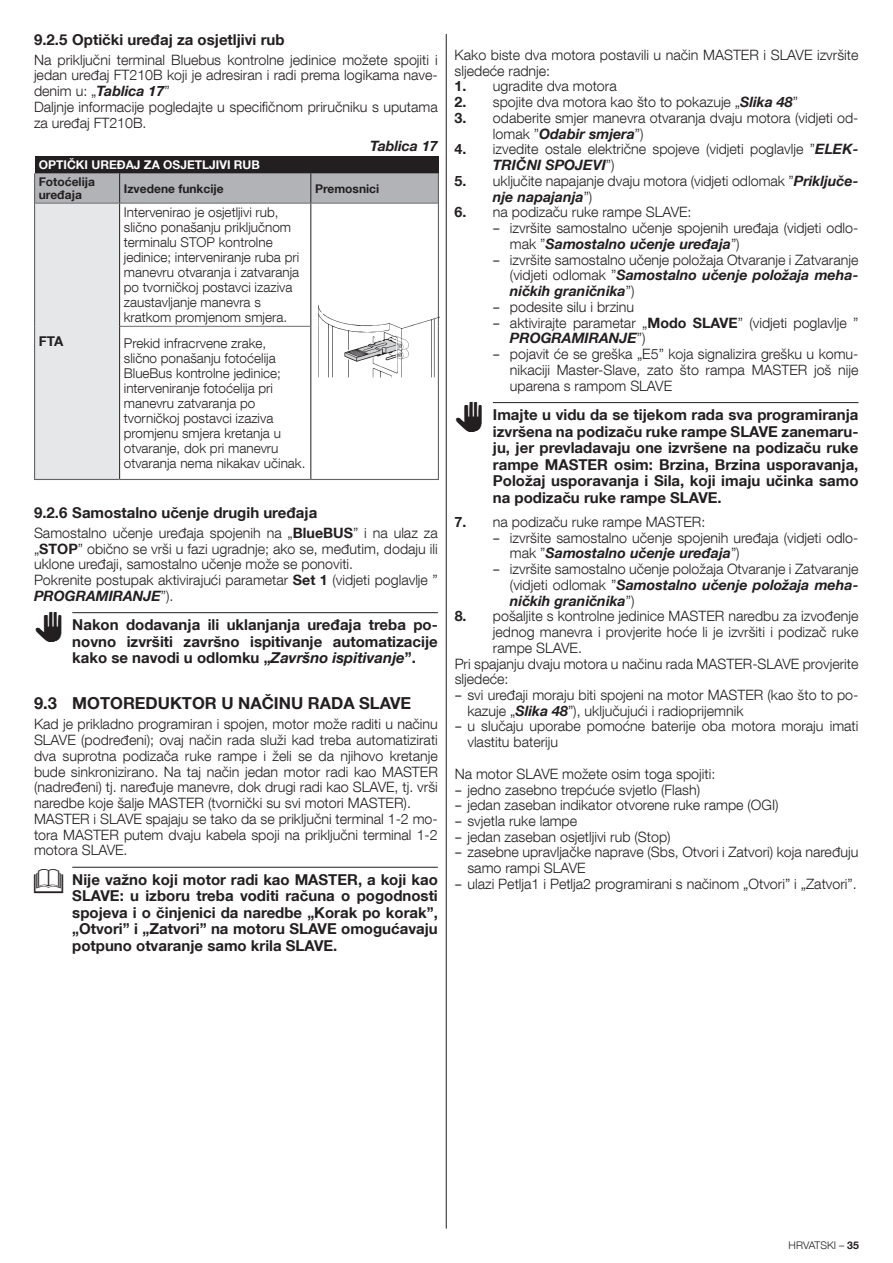
<style>
.page{position:relative;width:893px;height:1263px;background:#fff}
.page>*{position:absolute;margin:0;border:0;box-sizing:border-box;transform-origin:0 0}
.t1{font:700 16.5px "Helvetica Neue LT Com";color:#231f20}
.t2{font:700 15px/16.5px "Helvetica Neue LT Com";color:#231f20;text-align:justify}
.t3{font:300 14.25px/15.8px "Helvetica Neue LT Com";color:#231f20}
.t4{font:italic 700 14.25px "Helvetica Neue LT Com";color:#231f20}
.t5{font:300 13.5px/15px "Helvetica Neue LT Com";color:#231f20}
.t6{font:700 13.5px "Helvetica Neue LT Com";color:#231f20}
.t7{font:700 12px/12.8px "Helvetica Neue LT Com";color:#231f20}
.t8{font:700 12px "Helvetica Neue LT Com";color:#fff}
.t9{font:300 10.5px "Helvetica Neue LT Com";color:#231f20}
.s1{font-weight:700;font-style:italic}
.s2{font-weight:700}
.s3{font-family:"NICE Simboli";font-weight:400;font-size:28.5px}
.s4{font-style:italic}
.s5{font-family:"Open Sans";font-weight:400}
</style>
<div class="page">
<hr style="left:72px;top:612px;width:366px;height:1px;background:#231f20">
<hr style="left:72px;top:867px;width:366px;height:1px;background:#231f20">
<div style="left:35px;top:156px;width:403px;height:17px;background:#231f20"></div>
<svg style="left:35px;top:173px;width:403px;height:30px;background:#afb0b4"></svg>
<div style="left:35px;top:203px;width:85px;height:276px;background:#e6e7e9"></div>
<hr style="left:34px;top:173px;width:1px;height:30px;background:#636366">
<hr style="left:438px;top:173px;width:1px;height:30px;background:#636366">
<hr style="left:34px;top:203px;width:1px;height:123px;background:#636366">
<hr style="left:438px;top:203px;width:1px;height:123px;background:#636366">
<hr style="left:34px;top:326px;width:1px;height:153px;background:#636366">
<hr style="left:438px;top:326px;width:1px;height:153px;background:#636366">
<hr style="left:34px;top:479px;width:86px;height:1px;background:#636366">
<hr style="left:120px;top:479px;width:191px;height:1px;background:#636366">
<hr style="left:311px;top:479px;width:128px;height:1px;background:#636366">
<hr style="left:119px;top:173px;width:1px;height:30px;background:#231f20">
<hr style="left:311px;top:173px;width:1px;height:30px;background:#231f20">
<hr style="left:119px;top:203px;width:1px;height:123px;background:#231f20">
<hr style="left:311px;top:203px;width:1px;height:123px;background:#231f20">
<hr style="left:119px;top:326px;width:1px;height:153px;background:#231f20">
<hr style="left:311px;top:326px;width:1px;height:153px;background:#231f20">
<hr style="left:35px;top:203px;width:85px;height:1px;background:#6c6d70">
<hr style="left:120px;top:203px;width:191px;height:1px;background:#6c6d70">
<hr style="left:311px;top:203px;width:127px;height:1px;background:#6c6d70">
<hr style="left:120px;top:326px;width:191px;height:1px;background:#6c6d70">
<svg style="left:318px;top:305px;width:122px;height:74px"></svg>
<hr style="left:446px;top:34px;width:1px;height:1194px;background:#231f20">
<hr style="left:493px;top:402px;width:365px;height:1px;background:#231f20">
<p class="t2" style="left:34px;top:31px;width:252px">9.2.5 Optički uređaj za osjetljivi rub</p>
<p class="t3" style="left:34px;top:51px;width:405px">Na priključni terminal Bluebus kontrolne jedinice možete spojiti i jedan uređaj FT210B koji je adresiran i radi prema logikama nave&shy;denim u: „<span class="s1">Tablica 17</span>”<br>Daljnje informacije pogledajte u specifičnom priručniku s uputama za uređaj FT210B.</p>
<p class="t4" style="left:370px;top:137px;width:69px">Tablica 17</p>
<p class="t8" style="left:39px;top:157px;width:223px">OPTIČKI UREĐAJ ZA OSJETLJIVI RUB</p>
<p class="t7" style="left:39px;top:175px;width:58px">Fotoćelija uređaja</p>
<p class="t7" style="left:124px;top:182px;width:101px">Izvedene funkcije</p>
<p class="t7" style="left:315px;top:182px;width:66px">Premosnici</p>
<p class="t5" style="left:124px;top:204px;width:177px">Intervenirao je osjetljivi rub, slično ponašanju priključnom terminalu STOP kontrolne jedinice; interveniranje ruba pri manevru otvaranja i zatvaranja po tvorničkoj postavci izaziva zaustavljanje manevra s kratkom promjenom smjera.</p>
<p class="t5" style="left:124px;top:335px;width:183px">Prekid infracrvene zrake,<br>slično ponašanju fotoćelija<br>BlueBus kontrolne jedinice; interveniranje fotoćelija pri manevru zatvaranja po tvorničkoj postavci izaziva promjenu smjera kretanja u otvaranje, dok pri manevru otvaranja nema nikakav učinak.</p>
<p class="t2" style="left:34px;top:504px;width:285px">9.2.6 Samostalno učenje drugih uređaja</p>
<p class="t3" style="left:34px;top:524px;width:405px">Samostalno učenje uređaja spojenih na „<span class="s2">BlueBUS</span>” i na ulaz za „<span class="s2">STOP</span>” obično se vrši u fazi ugradnje; ako se, međutim, dodaju ili uklone uređaji, samostalno učenje može se ponoviti.<br>Pokrenite postupak aktivirajući parametar <span class="s2">Set 1</span> (vidjeti poglavlje ” <span class="s1">PROGRAMIRANJE</span>”).</p>
<p class="t2" style="left:72px;top:616px;width:367px;text-indent:-38px"><span class="s3">m</span> Nakon dodavanja ili uklanjanja uređaja treba po&shy;novno izvršiti završno ispitivanje automatizacije kako se navodi u odlomku „<span class="s4">Završno ispitivanje</span>”.</p>
<p class="t1" style="left:34px;top:693px;width:379px">9.3 MOTOREDUKTOR U NAČINU RADA SLAVE</p>
<p class="t3" style="left:34px;top:716px;width:405px">Kad je prikladno programiran i spojen, motor može raditi u načinu SLAVE (podređeni); ovaj način rada služi kad treba automatizirati dva suprotna podizača ruke rampe i želi se da njihovo kretanje bude sinkronizirano. Na taj način jedan motor radi kao MASTER (nadređeni) tj. naređuje manevre, dok drugi radi kao SLAVE, tj. vrši naredbe koje šalje MASTER (tvornički su svi motori MASTER).<br>MASTER i SLAVE spajaju se tako da se priključni terminal 1-2 mo&shy;tora MASTER putem dvaju kabela spoji na priključni terminal 1-2 motora SLAVE.</p>
<p class="t2" style="left:72px;top:870px;width:367px;text-indent:-38px"><span class="s3">l</span> Nije važno koji motor radi kao MASTER, a koji kao SLAVE: u izboru treba voditi računa o pogodnosti spojeva i o činjenici da naredbe „Korak po korak”, „Otvori” i „Zatvori” na motoru SLAVE omogućavaju potpuno otvaranje samo krila SLAVE.</p>
<p class="t6" style="left:39px;top:333px;width:26px">FTA</p>
<p class="t3" style="left:455px;top:47px;width:405px">Kako biste dva motora postavili u način MASTER i SLAVE izvršite sljedeće radnje:</p>
<p class="t3" style="left:455px;top:78px;width:164px"><span class="s2">1.</span> ugradite dva motora</p>
<p class="t3" style="left:455px;top:94px;width:345px"><span class="s2">2.</span> spojite dva motora kao što to pokazuje „<span class="s1">Slika 48</span>”</p>
<p class="t3" style="left:493px;top:110px;width:367px;text-indent:-38px"><span class="s2">3.</span> odaberite smjer manevra otvaranja dvaju motora (vidjeti od&shy;lomak ”<span class="s1">Odabir smjera</span>”)</p>
<p class="t3" style="left:493px;top:141px;width:367px;text-indent:-38px"><span class="s2">4.</span> izvedite ostale električne spojeve (vidjeti poglavlje ”<span class="s1">ELEK-<br>TRIČNI SPOJEVI</span>”)</p>
<p class="t3" style="left:493px;top:173px;width:367px;text-indent:-38px"><span class="s2">5.</span> uključite napajanje dvaju motora (vidjeti odlomak ”<span class="s1">Priključe&shy;nje napajanja</span>”)</p>
<p class="t3" style="left:455px;top:204px;width:238px"><span class="s2">6.</span> na podizaču ruke rampe SLAVE:</p>
<p class="t3" style="left:510px;top:220px;width:350px;text-indent:-17px"><span class="s5">–</span> izvršite samostalno učenje spojenih uređaja (vidjeti odlo&shy;mak ”<span class="s1">Samostalno učenje uređaja</span>”)</p>
<p class="t3" style="left:510px;top:251px;width:350px;text-align:justify;text-indent:-17px"><span class="s5">–</span> izvršite samostalno učenje položaja Otvaranje i Zatvaranje (vidjeti odlomak ”<span class="s1">Samostalno učenje položaja meha&shy;ničkih graničnika</span>”)</p>
<p class="t3" style="left:493px;top:299px;width:143px"><span class="s5">–</span> podesite silu i brzinu</p>
<p class="t3" style="left:510px;top:314px;width:350px;text-indent:-17px"><span class="s5">–</span> aktivirajte parametar „<span class="s2">Modo SLAVE</span>” (vidjeti poglavlje ”<br><span class="s1">PROGRAMIRANJE</span>”)</p>
<p class="t3" style="left:510px;top:346px;width:350px;text-align:justify;text-indent:-17px"><span class="s5">–</span> pojavit će se greška „E5” koja signalizira grešku u komu&shy;nikaciji Master-Slave, zato što rampa MASTER još nije uparena s rampom SLAVE</p>
<p class="t2" style="left:493px;top:406px;width:367px;text-indent:-38px"><span class="s3">m</span> Imajte u vidu da se tijekom rada sva programiranja izvršena na podizaču ruke rampe SLAVE zanemaru&shy;ju, jer prevladavaju one izvršene na podizaču ruke rampe MASTER osim: Brzina, Brzina usporavanja, Položaj usporavanja i Sila, koji imaju učinka samo na podizaču ruke rampe SLAVE.</p>
<p class="t3" style="left:455px;top:513px;width:252px"><span class="s2">7.</span> na podizaču ruke rampe MASTER:</p>
<p class="t3" style="left:510px;top:529px;width:350px;text-indent:-17px"><span class="s5">–</span> izvršite samostalno učenje spojenih uređaja (vidjeti odlo&shy;mak ”<span class="s1">Samostalno učenje uređaja</span>”)</p>
<p class="t3" style="left:510px;top:561px;width:350px;text-align:justify;text-indent:-17px"><span class="s5">–</span> izvršite samostalno učenje položaja Otvaranje i Zatvaranje (vidjeti odlomak ”<span class="s1">Samostalno učenje položaja meha&shy;ničkih graničnika</span>”)</p>
<p class="t3" style="left:455px;top:608px;width:405px"><span class="s2">8.</span> pošaljite s kontrolne jedinice MASTER naredbu za izvođenje</p>
<p class="t3" style="left:493px;top:624px;width:367px">jednog manevra i provjerite hoće li je izvršiti i podizač ruke</p>
<p class="t3" style="left:493px;top:639px;width:91px">rampe SLAVE.</p>
<p class="t3" style="left:455px;top:655px;width:405px">Pri spajanju dvaju motora u načinu rada MASTER-SLAVE provjerite</p>
<p class="t3" style="left:455px;top:671px;width:55px">sljedeće:</p>
<p class="t3" style="left:467px;top:687px;width:393px;text-indent:-13px"><span class="s5">–</span> svi uređaji moraju biti spojeni na motor MASTER (kao što to po&shy;kazuje „<span class="s1">Slika 48</span>”), uključujući i radioprijemnik</p>
<p class="t3" style="left:467px;top:718px;width:393px;text-indent:-13px"><span class="s5">–</span> u slučaju uporabe pomoćne baterije oba motora moraju imati vlastitu bateriju</p>
<p class="t3" style="left:455px;top:765px;width:262px">Na motor SLAVE možete osim toga spojiti:</p>
<p class="t3" style="left:455px;top:781px;width:247px"><span class="s5">–</span> jedno zasebno trepćuće svjetlo (Flash)</p>
<p class="t3" style="left:455px;top:797px;width:325px"><span class="s5">–</span> jedan zaseban indikator otvorene ruke rampe (OGI)</p>
<p class="t3" style="left:455px;top:813px;width:124px"><span class="s5">–</span> svjetla ruke lampe</p>
<p class="t3" style="left:455px;top:828px;width:217px"><span class="s5">–</span> jedan zaseban osjetljivi rub (Stop)</p>
<p class="t3" style="left:467px;top:844px;width:393px;text-indent:-13px"><span class="s5">–</span> zasebne upravljačke naprave (Sbs, Otvori i Zatvori) koja naređuju samo rampi SLAVE</p>
<p class="t3" style="left:455px;top:876px;width:404px"><span class="s5">–</span> ulazi Petlja1 i Petlja2 programirani s načinom „Otvori” i „Zatvori”.</p>
<p class="t9" style="left:789px;top:1239px;width:72px">HRVATSKI – <span class="s2">35</span></p>
</div>
